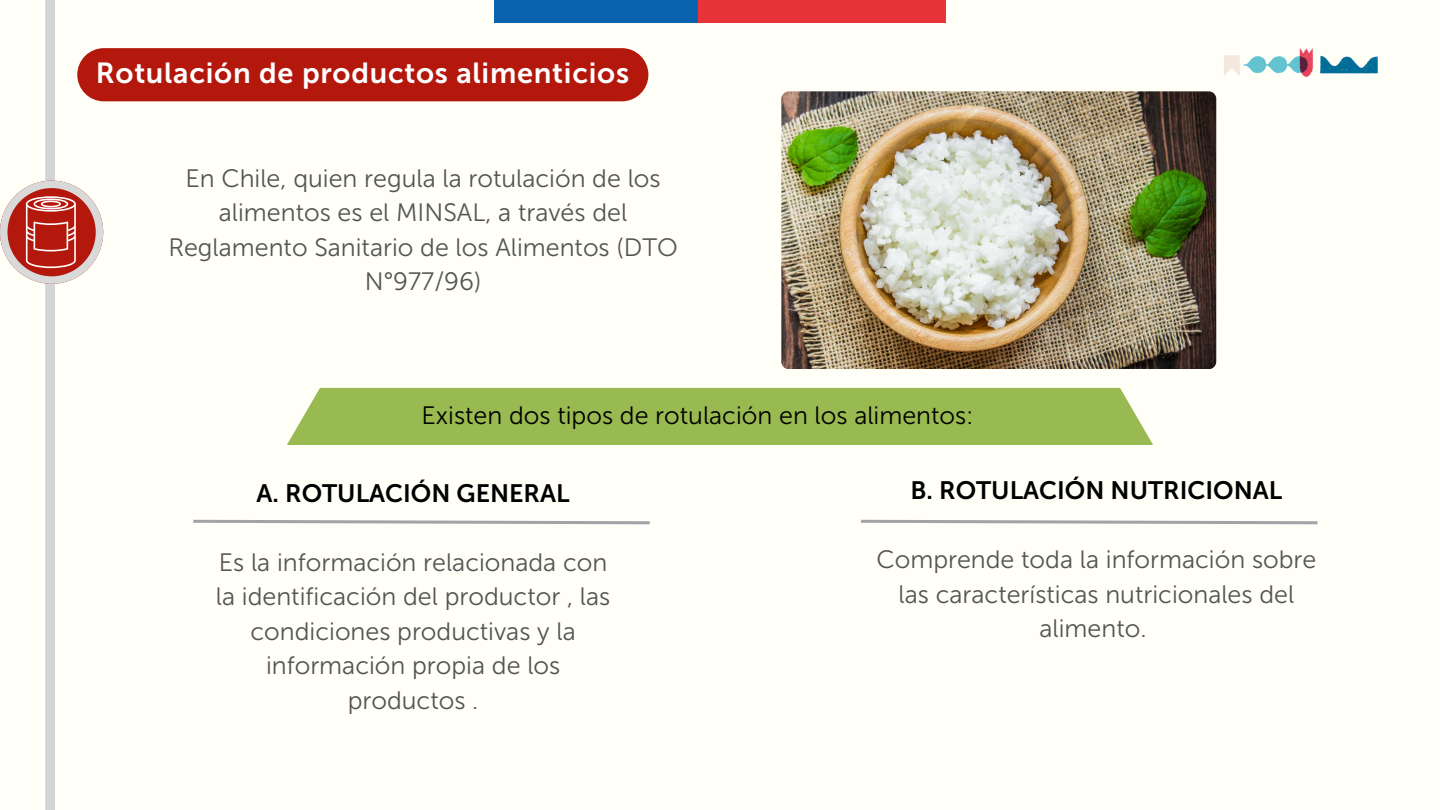
<style>
.page{position:relative;width:1440px;height:810px;background:#fffef7}
.page>*{position:absolute;margin:0;border:0;box-sizing:border-box;transform-origin:0 0}
.t1{font:28.9px "Museo Sans 700";letter-spacing:.025em;color:#fff}
.t2{font:25.1px/34.5px "Museo Sans 300";color:#545454;text-align:center}
.t3{font:25.1px "Museo Sans 700";color:#000}
.t4{font:25.1px "Museo Sans 300";color:#000}
</style>
<div class="page">
<div style="left:494px;top:0;width:204px;height:22px;background:#0963ae"></div>
<div style="left:698px;top:0;width:248px;height:22px;background:#e73439"></div>
<div style="left:287px;top:388px;width:866px;height:57px;background:#99b951"></div>
<img style="left:781px;top:91px;width:435px;height:278px;border-radius:8px">
<div style="left:45px;top:0;width:10px;height:810px;background:#d3d4d5"></div>
<svg style="left:0;top:181px;width:103px;height:103px"></svg>
<img style="left:1224px;top:48px;width:154px;height:29px">
<svg style="left:193px;top:519px;width:457px;height:6px"></svg>
<svg style="left:861px;top:519px;width:457px;height:6px"></svg>
<div style="left:77px;top:48px;width:571px;height:53px;background:#b4170c;border-radius:27px"></div>
<p class="t1" style="left:96px;top:56px;width:535px">Rotulación de productos alimenticios</p>
<p class="t2" style="left:168px;top:161px;width:511px">En Chile, quien regula la rotulación de los alimentos es el MINSAL, a través del Reglamento Sanitario de los Alimentos (DTO N°977/96)</p>
<p class="t4" style="left:422px;top:400px;width:554px">Existen dos tipos de rotulación en los alimentos:</p>
<p class="t3" style="left:257px;top:478px;width:315px">A. ROTULACIÓN GENERAL</p>
<p class="t2" style="left:216px;top:545px;width:396px">Es la información relacionada con la identificación del productor , las condiciones productivas y la información propia de los productos .</p>
<p class="t3" style="left:911px;top:476px;width:373px">B. ROTULACIÓN NUTRICIONAL</p>
<p class="t2" style="left:876px;top:543px;width:441px">Comprende toda la información sobre las características nutricionales del alimento.</p>
</div>
